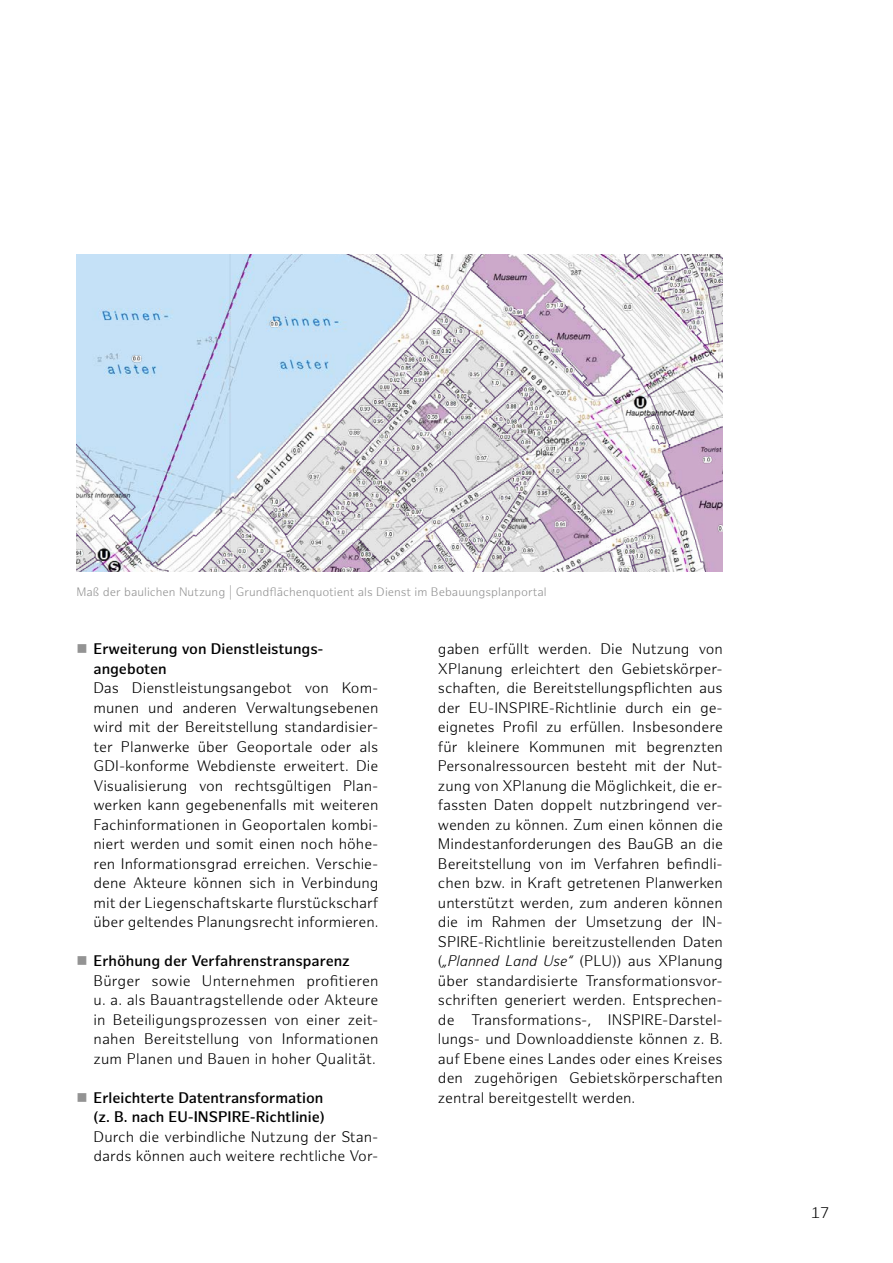
<style>
.page{position:relative;width:893px;height:1263px;background:#fff}
.page>*{position:absolute;margin:0;border:0;box-sizing:border-box;transform-origin:0 0}
.t1{font:300 15px/19.5px "Hamburg Sans";color:#000;text-align:justify}
.t2{font:600 15px/19.5px "Hamburg Sans";color:#000}
.t3{font:300 12px "Hamburg Sans";color:#939393}
.t4{font:5.1px "Helvetica";color:#000}
.s1{font-style:italic}
</style>
<div class="page">
<img style="left:77px;top:254px;width:646px;height:318px">
<p class="t3" style="left:77px;top:585px;width:472px">Maß der baulichen Nutzung | Grundflächenquotient als Dienst im Bebauungsplanportal</p>
<p class="t2" style="left:94px;top:640px;width:230px">Erweiterung von Dienstleistungs&shy;angeboten</p>
<p class="t1" style="left:94px;top:679px;width:286px">Das Dienstleistungsangebot von Kom&shy;munen und anderen Verwaltungsebenen wird mit der Bereitstellung standardisier&shy;ter Planwerke über Geoportale oder als GDI-konforme Webdienste erweitert. Die Visualisierung von rechtsgültigen Plan&shy;werken kann gegebenenfalls mit weiteren Fachinformationen in Geoportalen kombi&shy;niert werden und somit einen noch höhe&shy;ren Informationsgrad erreichen. Verschie&shy;dene Akteure können sich in Verbindung mit der Liegenschaftskarte flurstückscharf über geltendes Planungsrecht informieren.</p>
<p class="t2" style="left:94px;top:952px;width:258px">Erhöhung der Verfahrenstransparenz</p>
<p class="t1" style="left:94px;top:971px;width:286px">Bürger sowie Unternehmen profitieren u. a. als Bauantragstellende oder Akteure in Beteiligungsprozessen von einer zeit&shy;nahen Bereitstellung von Informationen zum Planen und Bauen in hoher Qualität.</p>
<p class="t2" style="left:94px;top:1088px;width:233px">Erleichterte Datentransformation (z. B. nach EU-INSPIRE-Richtlinie)</p>
<p class="t1" style="left:94px;top:1127px;width:286px">Durch die verbindliche Nutzung der Stan&shy;dards können auch weitere rechtliche Vor-</p>
<p class="t4" style="left:99px;top:651px;width:7px">60</p>
<p class="t4" style="left:112px;top:651px;width:11px">80m</p>
<p class="t1" style="left:438px;top:640px;width:286px">gaben erfüllt werden. Die Nutzung von XPlanung erleichtert den Gebietskörper&shy;schaften, die Bereitstellungspflichten aus der EU-INSPIRE-Richtlinie durch ein ge&shy;eignetes Profil zu erfüllen. Insbesondere für kleinere Kommunen mit begrenzten Personalressourcen besteht mit der Nut&shy;zung von XPlanung die Möglichkeit, die er&shy;fassten Daten doppelt nutzbringend ver&shy;wenden zu können. Zum einen können die Mindestanforderungen des BauGB an die Bereitstellung von im Verfahren befindli&shy;chen bzw. in Kraft getretenen Planwerken unterstützt werden, zum anderen können die im Rahmen der Umsetzung der IN-SPIRE-Richtlinie bereitzustellenden Daten (<span class="s1">„Planned Land Use“</span> (PLU)) aus XPlanung über standardisierte Transformationsvor&shy;schriften generiert werden. Entsprechen&shy;de Transformations-, INSPIRE-Darstel&shy;lungs- und Downloaddienste können z. B. auf Ebene eines Landes oder eines Kreises den zugehörigen Gebietskörperschaften zentral bereitgestellt werden.</p>
<p class="t1" style="left:811px;top:1204px;width:20px">17</p>
</div>
